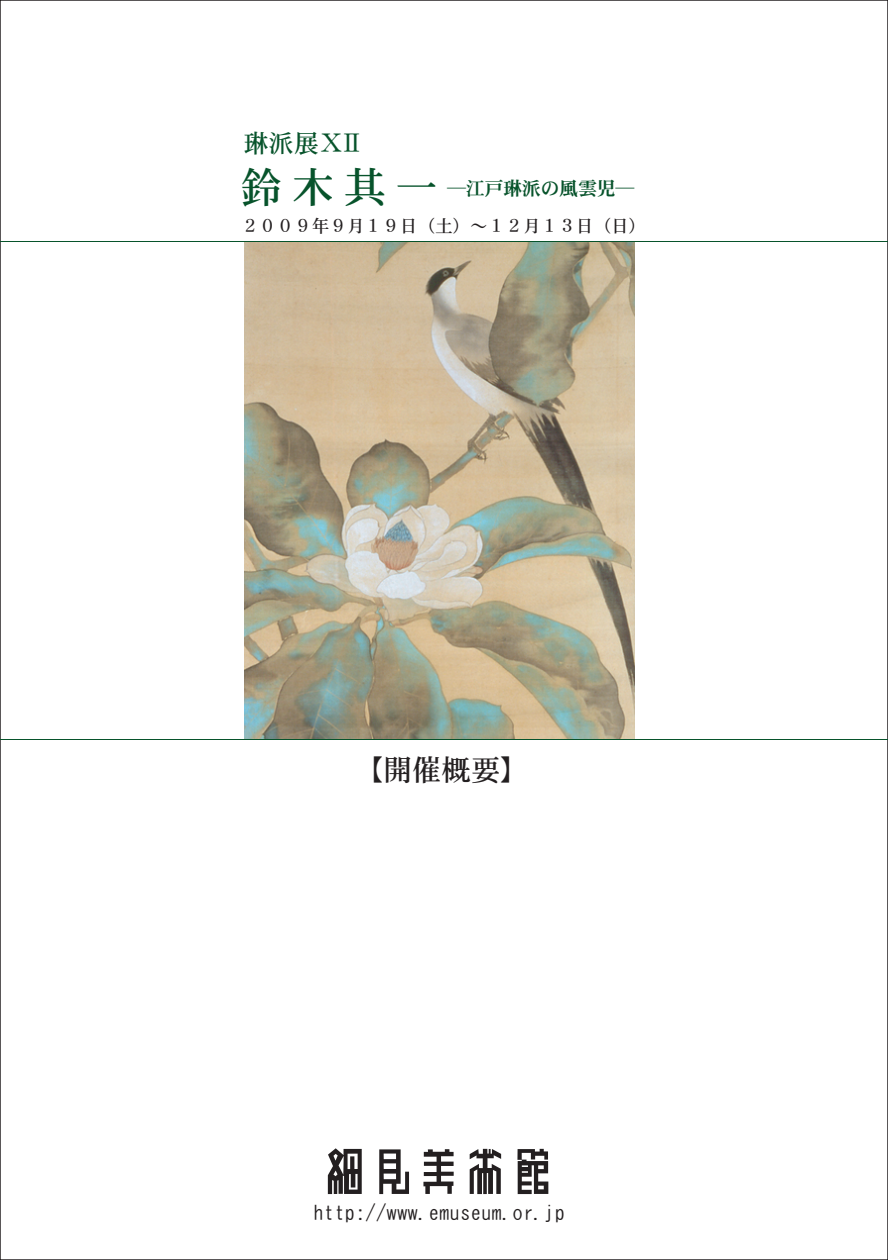
<style>
.page{position:relative;width:888px;height:1260px;background:#fff}
.page>*{position:absolute;margin:0;border:0;box-sizing:border-box;transform-origin:0 0}
.t1{font:42.3px "DFHS Mincho W5 WIN RKSJ H";color:#07532b}
.t2{font:29.25px "DFHS Mincho W5 WIN RKSJ H";color:#231f20}
.t3{font:25.2px "DFHS Mincho W5 WIN RKSJ H";color:#07532b}
.t4{font:21px "DFHS Gothic W3 WIN RKSJ H";color:#231f20}
.t5{font:19.05px "DFHS Mincho W7 WIN RKSJ H";letter-spacing:-.015em;color:#07532b}
.t6{font:17.55px "DFHS Mincho W5 WIN RKSJ H";color:#231f20}
</style>
<div class="page">
<img style="left:245px;top:242px;width:389px;height:497px">
<svg style="left:328px;top:1148px;width:34px;height:46px"></svg>
<svg style="left:379px;top:1149px;width:30px;height:45px"></svg>
<svg style="left:423px;top:1149px;width:31px;height:45px"></svg>
<svg style="left:470px;top:1149px;width:31px;height:45px"></svg>
<svg style="left:517px;top:1149px;width:31px;height:45px"></svg>
<hr style="left:0;top:241px;width:888px;height:1px;background:#07532b">
<hr style="left:0;top:739px;width:888px;height:1px;background:#07532b">
<p class="t3" style="left:243px;top:130px;width:122px">琳派展ⅩⅡ</p>
<h1 class="t1" style="left:240px;top:165px;width:199px">鈴木其一</h1>
<p class="t5" style="left:447px;top:179px;width:189px">─江戸琳派の風雲児─</p>
<p class="t6" style="left:241px;top:217px;width:406px">２００９年９月１９日（土）～１２月１３日（日）</p>
<h2 class="t2" style="left:354px;top:755px;width:177px">【開催概要】</h2>
<p class="t4" style="left:313px;top:1202px;width:253px">http://www.emuseum.or.jp</p>
</div>
